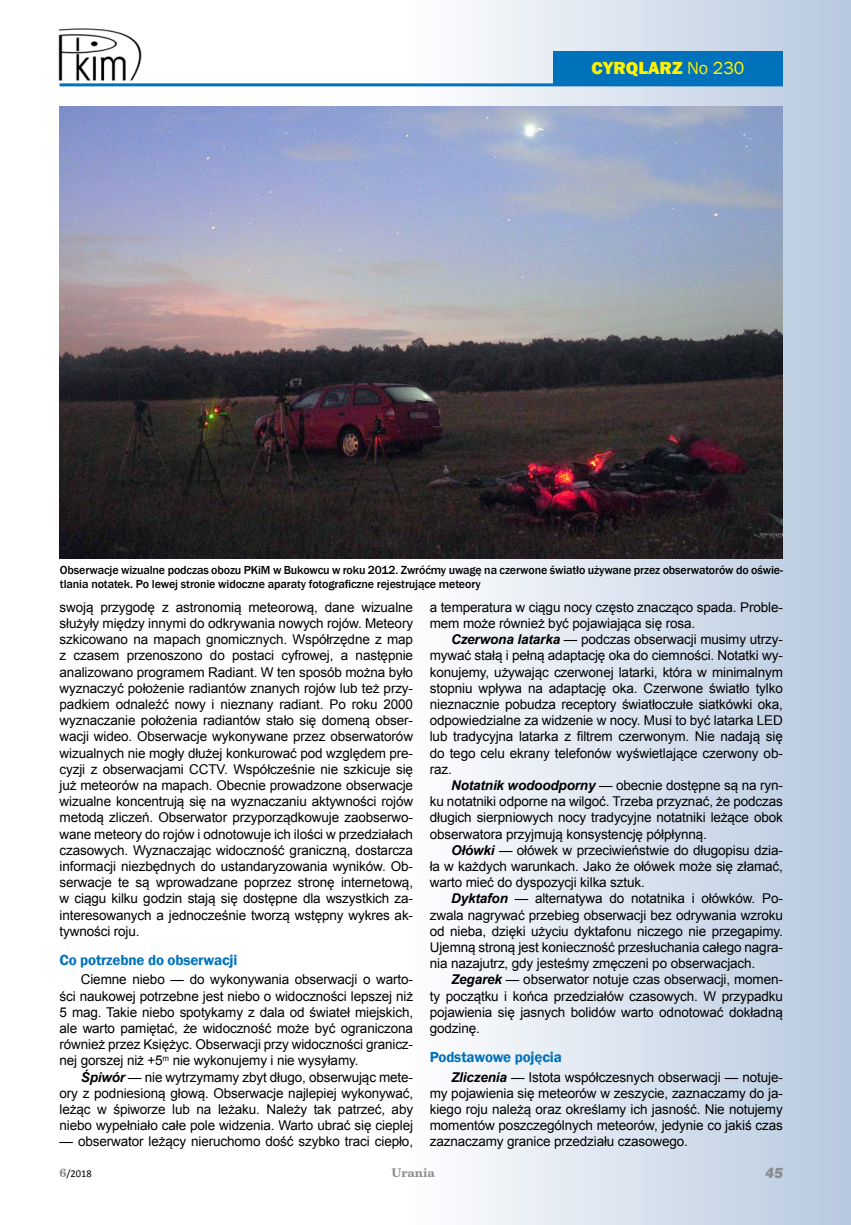
<style>
.page{position:relative;width:851px;height:1225px;background:#fff}
.page>*{position:absolute;margin:0;border:0;box-sizing:border-box;transform-origin:0 0}
.t1{font:800 18px "Franklin Gothic";color:#fff200}
.t2{font:600 15px "Franklin Gothic";letter-spacing:-.01em;color:#0072bc}
.t3{font:italic 800 15px "Franklin Gothic";color:#8a8c8e}
.t4{font:13.5px/16.2px "Arial";letter-spacing:-.01em;color:#000;text-align:justify}
.t5{font:500 12px/14.4px "Franklin Gothic";letter-spacing:-.01em;color:#000}
.t6{font:700 12px "Century Schoolbook BT";color:#8a8c8e}
.t7{font:10.5px "Calibri";color:#000}
.s1{font-weight:400}
.s2{font-weight:700;font-style:italic}
.s3{font-family:"Century Schoolbook BT";font-weight:700;font-size:12px;color:#8a8c8e}
</style>
<div class="page">
<img style="left:404px;top:0;width:446px;height:1225px">
<hr style="left:60px;top:83px;width:722px;height:3px;background:#0072bc">
<div style="left:553px;top:51px;width:229px;height:34px;background:#0072bc"></div>
<img style="left:58px;top:28px;width:84px;height:53px">
<img style="left:60px;top:106px;width:722px;height:453px">
<h1 class="t1" style="left:591px;top:57px;width:154px">CYRQLARZ <span class="s1">No 230</span></h1>
<p class="t5" style="left:60px;top:562px;width:724px">Obserwacje wizualne podczas obozu PKiM w Bukowcu w roku 2012. Zwróćmy uwagę na czerwone światło używane przez obserwatorów do oświe&shy;tlania notatek. Po lewej stronie widoczne aparaty fotograficzne rejestrujące meteory</p>
<p class="t4" style="left:60px;top:599px;width:355px">swoją przygodę z astronomią meteorową, dane wizualne służyły między innymi do odkrywania nowych rojów. Meteory szkicowano na mapach gnomicznych. Współrzędne z map z czasem przenoszono do postaci cyfrowej, a następnie analizowano programem Radiant. W ten sposób można było wyznaczyć położenie radiantów znanych rojów lub też przy&shy;padkiem odnaleźć nowy i nieznany radiant. Po roku 2000 wyznaczanie położenia radiantów stało się domeną obser&shy;wacji wideo. Obserwacje wykonywane przez obserwatorów wizualnych nie mogły dłużej konkurować pod względem pre&shy;cyzji z obserwacjami CCTV. Współcześnie nie szkicuje się już meteorów na mapach. Obecnie prowadzone obserwacje wizualne koncentrują się na wyznaczaniu aktywności rojów metodą zliczeń. Obserwator przyporządkowuje zaobserwo&shy;wane meteory do rojów i odnotowuje ich ilości w przedziałach czasowych. Wyznaczając widoczność graniczną, dostarcza informacji niezbędnych do ustandaryzowania wyników. Ob&shy;serwacje te są wprowadzane poprzez stronę internetową, w ciągu kilku godzin stają się dostępne dla wszystkich za&shy;interesowanych a jednocześnie tworzą wstępny wykres ak&shy;tywności roju.</p>
<p class="t2" style="left:60px;top:951px;width:179px">Co potrzebne do obserwacji</p>
<p class="t4" style="left:60px;top:971px;width:355px;text-indent:21px">Ciemne niebo — do wykonywania obserwacji o warto&shy;ści naukowej potrzebne jest niebo o widoczności lepszej niż 5 mag. Takie niebo spotykamy z dala od świateł miejskich, ale warto pamiętać, że widoczność może być ograniczona również przez Księżyc. Obserwacji przy widoczności granicz&shy;nej gorszej niż +5<sup>m</sup> nie wykonujemy i nie wysyłamy.</p>
<p class="t4" style="left:60px;top:1069px;width:355px;text-indent:21px"><span class="s2">Śpiwór</span> — nie wytrzymamy zbyt długo, obserwując mete&shy;ory z podniesioną głową. Obserwacje najlepiej wykonywać, leżąc w śpiworze lub na leżaku. Należy tak patrzeć, aby niebo wypełniało całe pole widzenia. Warto ubrać się cieplej</p>
<p class="t4" style="left:60px;top:1133px;width:355px">— obserwator leżący nieruchomo dość szybko traci ciepło,</p>
<p class="t4" style="left:429px;top:599px;width:354px">a temperatura w ciągu nocy często znacząco spada. Proble&shy;mem może również być pojawiająca się rosa.</p>
<p class="t4" style="left:429px;top:631px;width:354px;text-indent:21px"><span class="s2">Czerwona latarka</span> — podczas obserwacji musimy utrzy&shy;mywać stałą i pełną adaptację oka do ciemności. Notatki wy&shy;konujemy, używając czerwonej latarki, która w minimalnym stopniu wpływa na adaptację oka. Czerwone światło tylko nieznacznie pobudza receptory światłoczułe siatkówki oka, odpowiedzialne za widzenie w nocy. Musi to być latarka LED lub tradycyjna latarka z filtrem czerwonym. Nie nadają się do tego celu ekrany telefonów wyświetlające czerwony ob&shy;raz.</p>
<p class="t4" style="left:429px;top:777px;width:354px;text-indent:21px"><span class="s2">Notatnik wodoodporny</span> — obecnie dostępne są na ryn&shy;ku notatniki odporne na wilgoć. Trzeba przyznać, że podczas długich sierpniowych nocy tradycyjne notatniki leżące obok obserwatora przyjmują konsystencję półpłynną.</p>
<p class="t4" style="left:429px;top:842px;width:354px;text-indent:21px"><span class="s2">Ołówki</span> — ołówek w przeciwieństwie do długopisu dzia&shy;ła w każdych warunkach. Jako że ołówek może się złamać, warto mieć do dyspozycji kilka sztuk.</p>
<p class="t4" style="left:430px;top:890px;width:354px;text-indent:21px"><span class="s2">Dyktafon</span> — alternatywa do notatnika i ołówków. Po&shy;zwala nagrywać przebieg obserwacji bez odrywania wzroku od nieba, dzięki użyciu dyktafonu niczego nie przegapimy.<br>Ujemną stroną jest konieczność przesłuchania całego nagra&shy;nia nazajutrz, gdy jesteśmy zmęczeni po obserwacjach.</p>
<p class="t4" style="left:430px;top:971px;width:354px;text-indent:21px"><span class="s2">Zegarek</span> — obserwator notuje czas obserwacji, momen&shy;ty początku i końca przedziałów czasowych. W przypadku pojawienia się jasnych bolidów warto odnotować dokładną godzinę.</p>
<p class="t2" style="left:429px;top:1048px;width:134px">Podstawowe pojęcia</p>
<p class="t4" style="left:429px;top:1069px;width:354px;text-indent:21px"><span class="s2">Zliczenia</span> — Istota współczesnych obserwacji — notuje&shy;my pojawienia się meteorów w zeszycie, zaznaczamy do ja&shy;kiego roju należą oraz określamy ich jasność. Nie notujemy momentów poszczególnych meteorów, jedynie co jakiś czas zaznaczamy granice przedziału czasowego.</p>
<p class="t7" style="left:60px;top:1166px;width:34px"><span class="s3">6</span>/2018</p>
<p class="t6" style="left:391px;top:1164px;width:45px">Urania</p>
<p class="t3" style="left:765px;top:1163px;width:19px">45</p>
</div>
